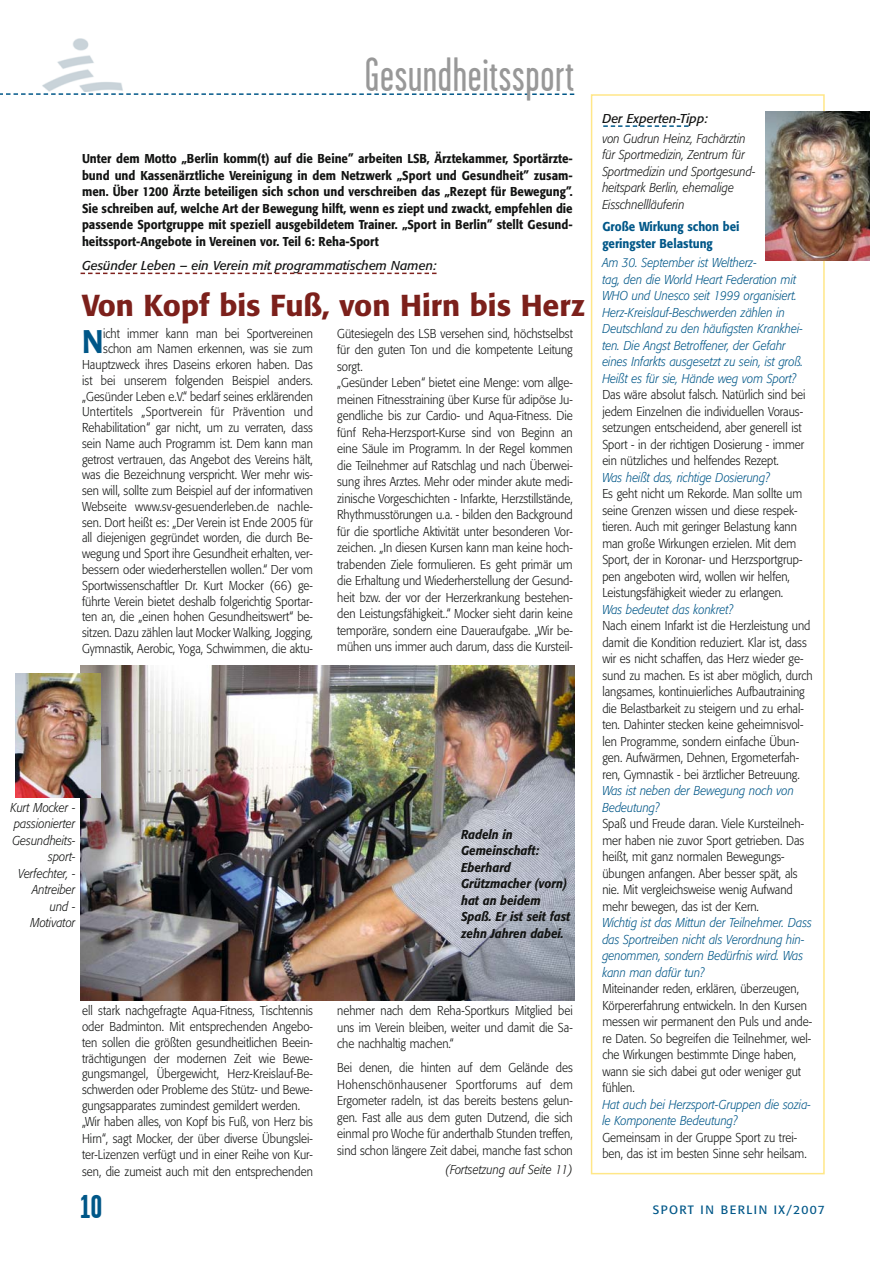
<style>
.page{position:relative;width:893px;height:1263px;background:#fff}
.page>*{position:absolute;margin:0;border:0;box-sizing:border-box;transform-origin:0 0}
.t1{font:48px "Garage Gothic";letter-spacing:.015em;color:#989898}
.t2{font:700 33px "Garage Gothic";color:#005788}
.t3{font:500 32.4px "Formata";color:#005788;scale:.9 1}
.t4{font:500 30px "Formata";color:#7c201b}
.t5{font:300 12.75px/16.5px "Formata";color:#131413;scale:.9 1}
.t6{font:italic 300 12.75px/16.5px "Formata";color:#005788;scale:.9 1}
.t7{font:500 12.75px/16.5px "Formata";color:#131413;text-align:justify;scale:.9 1}
.t8{font:italic 300 12.75px/16.5px "Formata";color:#131413;scale:.9 1}
.t9{font:italic 500 12.75px/16.5px "Formata";color:#131413;scale:.9 1}
.t10{font:italic 12.75px "Formata";color:#131413}
.t11{font:500 12.75px/16.5px "Formata";color:#005788;scale:.9 1}
.t12{font:12px "Formata";letter-spacing:.115em;color:#005788}
</style>
<div class="page">
<img style="left:42px;top:38px;width:81px;height:54px">
<div style="left:591px;top:94px;width:234px;height:1080px;border:2px solid #ffe788"></div>
<img style="left:765px;top:111px;width:105px;height:149px">
<svg style="left:603px;top:125px;width:86px;height:2px"></svg>
<svg style="left:81px;top:273px;width:356px;height:1px"></svg>
<svg style="left:0;top:93px;width:574px;height:2px"></svg>
<img style="left:81px;top:665px;width:493px;height:335px">
<img style="left:16px;top:674px;width:85px;height:123px">
<h1 class="t1" style="left:365px;top:56px;width:211px">Gesundheitssport</h1>
<p class="t7" style="left:82px;top:152px;width:547px">Unter dem Motto „Berlin komm(t) auf die Beine” arbeiten LSB, Ärztekammer, Sportärzte&shy;bund und Kassenärztliche Vereinigung in dem Netzwerk „Sport und Gesundheit” zusam&shy;men. Über 1200 Ärzte beteiligen sich schon und verschreiben das „Rezept für Bewegung”.<br>Sie schreiben auf, welche Art der Bewegung hilft, wenn es ziept und zwackt, empfehlen die passende Sportgruppe mit speziell ausgebildetem Trainer. „Sport in Berlin” stellt Gesund&shy;heitssport-Angebote in Vereinen vor. Teil 6: Reha-Sport</p>
<p class="t10" style="left:82px;top:260px;width:356px">Gesünder Leben – ein Verein mit programmatischem Namen:</p>
<h3 class="t4" style="left:82px;top:292px;width:504px">Von Kopf bis Fuß, von Hirn bis Herz</h3>
<p class="t5" style="left:337px;top:326px;width:263px">Gütesiegeln des LSB versehen sind, höchstselbst für den guten Ton und die kompetente Leitung sorgt.<br>„Gesünder Leben“ bietet eine Menge: vom allge&shy;meinen Fitnesstraining über Kurse für adipöse Ju&shy;gendliche bis zur Cardio- und Aqua-Fitness. Die fünf Reha-Herzsport-Kurse sind von Beginn an eine Säule im Programm. In der Regel kommen die Teilnehmer auf Ratschlag und nach Überwei&shy;sung ihres Arztes. Mehr oder minder akute medi&shy;zinische Vorgeschichten - Infarkte, Herzstillstände, Rhythmusstörungen u.a. - bilden den Background für die sportliche Aktivität unter besonderen Vor&shy;zeichen. „In diesen Kursen kann man keine hoch&shy;trabenden Ziele formulieren. Es geht primär um die Erhaltung und Wiederherstellung der Gesund&shy;heit bzw. der vor der Herzerkrankung bestehen&shy;den Leistungsfähigkeit..“ Mocker sieht darin keine temporäre, sondern eine Daueraufgabe. „Wir be&shy;mühen uns immer auch darum, dass die Kursteil-</p>
<p class="t5" style="left:82px;top:326px;width:258px;line-height:15.8px;text-align:right">icht immer kann man bei Sportvereinen schon am Namen erkennen, was sie zum Hauptzweck ihres Daseins erkoren haben. Das ist bei unserem folgenden Beispiel anders. „Gesünder Leben e.V.“ bedarf seines erklärenden Untertitels „Sportverein für Prävention und Rehabilitation“ gar nicht, um zu verraten, dass sein Name auch Programm ist. Dem kann man getrost vertrauen, das Angebot des Vereins hält, was die Bezeichnung verspricht. Wer mehr wis&shy;sen will, sollte zum Beispiel auf der informativen Webseite www.sv-gesuenderleben.de nachle&shy;sen. Dort heißt es: „Der Verein ist Ende 2005 für all diejenigen gegründet worden, die durch Be&shy;wegung und Sport ihre Gesundheit erhalten, ver&shy;bessern oder wiederherstellen wollen.“ Der vom Sportwissenschaftler Dr. Kurt Mocker (66) ge&shy;führte Verein bietet deshalb folgerichtig Sportar&shy;ten an, die „einen hohen Gesundheitswert“ be&shy;sitzen. Dazu zählen laut Mocker Walking, Jogging, Gymnastik, Aerobic, Yoga, Schwimmen, die aktu-</p>
<h3 class="t3" style="left:82px;top:328px;width:25px">N</h3>
<p class="t8" style="left:11px;top:800px;width:74px;text-align:right">Kurt Mocker - passionierter<br>Gesundheits&shy;sport-<br>Verfechter, -<br>Antreiber und -<br>Motivator</p>
<p class="t9" style="left:461px;top:827px;width:123px">Radeln in<br>Gemeinschaft:<br>Eberhard<br>Grützmacher (vorn) hat an beidem<br>Spaß. Er ist seit fast zehn Jahren dabei.</p>
<p class="t5" style="left:82px;top:1004px;width:258px;line-height:16px">ell stark nachgefragte Aqua-Fitness, Tischtennis oder Badminton. Mit entsprechenden Angebo&shy;ten sollen die größten gesundheitlichen Beein&shy;trächtigungen der modernen Zeit wie Bewe&shy;gungsmangel, Übergewicht, Herz-Kreislauf-Be&shy;schwerden oder Probleme des Stütz- und Bewe&shy;gungsapparates zumindest gemildert werden. „Wir haben alles, von Kopf bis Fuß, von Herz bis Hirn“, sagt Mocker, der über diverse Übungslei&shy;ter-Lizenzen verfügt und in einer Reihe von Kur&shy;sen, die zumeist auch mit den entsprechenden</p>
<p class="t5" style="left:337px;top:1003px;width:263px;text-align:justify">nehmer nach dem Reha-Sportkurs Mitglied bei uns im Verein bleiben, weiter und damit die Sa&shy;che nachhaltig machen.“</p>
<p class="t5" style="left:337px;top:1060px;width:263px;text-align:justify">Bei denen, die hinten auf dem Gelände des Hohenschönhausener Sportforums auf dem Ergometer radeln, ist das bereits bestens gelun&shy;gen. Fast alle aus dem guten Dutzend, die sich einmal pro Woche für anderthalb Stunden treffen, sind schon längere Zeit dabei, manche fast schon</p>
<p class="t8" style="left:445px;top:1162px;width:143px">(Fortsetzung auf Seite 11)</p>
<p class="t10" style="left:602px;top:113px;width:107px">Der Experten-Tipp:</p>
<p class="t8" style="left:602px;top:131px;width:172px">von Gudrun Heinz, Fachärztin für Sportmedizin, Zentrum für<br>Sportmedizin und Sportgesund&shy;heitspark Berlin, ehemalige<br>Eisschnellläuferin</p>
<p class="t11" style="left:602px;top:219px;width:154px">Große Wirkung schon bei geringster Belastung</p>
<p class="t6" style="left:602px;top:255px;width:225px">Am 30. September ist Weltherz-<br>tag, den die World Heart Federation mit WHO und Unesco seit 1999 organisiert.<br>Herz-Kreislauf-Beschwerden zählen in Deutschland zu den häufigsten Krankhei&shy;ten. Die Angst Betroffener, der Gefahr eines Infarkts ausgesetzt zu sein, ist groß.<br>Heißt es für sie, Hände weg vom Sport?</p>
<p class="t5" style="left:602px;top:387px;width:227px">Das wäre absolut falsch. Natürlich sind bei jedem Einzelnen die individuellen Voraus&shy;setzungen entscheidend, aber generell ist Sport - in der richtigen Dosierung - immer ein nützliches und helfendes Rezept.</p>
<p class="t6" style="left:602px;top:470px;width:187px">Was heißt das, richtige Dosierung?</p>
<p class="t5" style="left:602px;top:486px;width:224px">Es geht nicht um Rekorde. Man sollte um seine Grenzen wissen und diese respek&shy;tieren. Auch mit geringer Belastung kann man große Wirkungen erzielen. Mit dem Sport, der in Koronar- und Herzsportgrup&shy;pen angeboten wird, wollen wir helfen, Leistungsfähigkeit wieder zu erlangen.</p>
<p class="t6" style="left:602px;top:602px;width:147px">Was bedeutet das konkret?</p>
<p class="t5" style="left:602px;top:618px;width:235px">Nach einem Infarkt ist die Herzleistung und damit die Kondition reduziert. Klar ist, dass wir es nicht schaffen, das Herz wieder ge&shy;sund zu machen. Es ist aber möglich, durch langsames, kontinuierliches Aufbautraining die Belastbarkeit zu steigern und zu erhal&shy;ten. Dahinter stecken keine geheimnisvol&shy;len Programme, sondern einfache Übun&shy;gen. Aufwärmen, Dehnen, Ergometerfah&shy;ren, Gymnastik - bei ärztlicher Betreuung.</p>
<p class="t6" style="left:602px;top:783px;width:214px">Was ist neben der Bewegung noch von<br>Bedeutung?</p>
<p class="t5" style="left:602px;top:816px;width:226px">Spaß und Freude daran. Viele Kursteilneh&shy;mer haben nie zuvor Sport getrieben. Das heißt, mit ganz normalen Bewegungs&shy;übungen anfangen. Aber besser spät, als nie. Mit vergleichsweise wenig Aufwand mehr bewegen, das ist der Kern.</p>
<p class="t6" style="left:602px;top:915px;width:234px">Wichtig ist das Mittun der Teilnehmer. Dass das Sportreiben nicht als Verordnung hin&shy;genommen, sondern Bedürfnis wird. Was kann man dafür tun?</p>
<p class="t5" style="left:602px;top:981px;width:235px">Miteinander reden, erklären, überzeugen, Körpererfahrung entwickeln. In den Kursen messen wir permanent den Puls und ande&shy;re Daten. So begreifen die Teilnehmer, wel&shy;che Wirkungen bestimmte Dinge haben, wann sie sich dabei gut oder weniger gut fühlen.</p>
<p class="t6" style="left:602px;top:1097px;width:233px">Hat auch bei Herzsport-Gruppen die sozia&shy;le Komponente Bedeutung?</p>
<p class="t5" style="left:602px;top:1130px;width:229px">Gemeinsam in der Gruppe Sport zu trei&shy;ben, das ist im besten Sinne sehr heilsam.</p>
<h2 class="t2" style="left:81px;top:1187px;width:23px">10</h2>
<p class="t12" style="left:653px;top:1204px;width:173px">SPORT IN BERLIN IX/2007</p>
</div>
